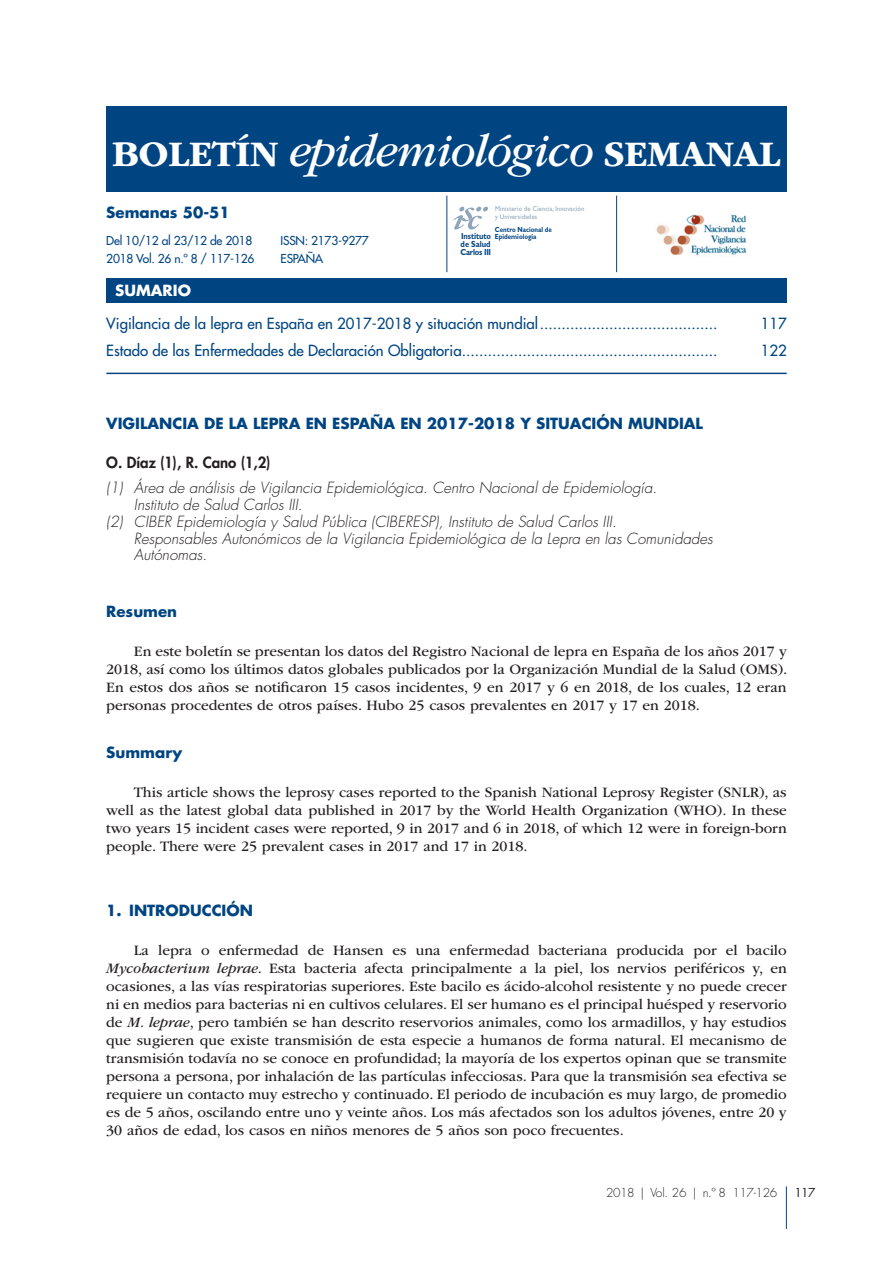
<style>
.page{position:relative;width:893px;height:1263px;background:#fff}
.page>*{position:absolute;margin:0;border:0;box-sizing:border-box;transform-origin:0 0}
.t1{font:700 37.5px "ITC Garamond Std";letter-spacing:-.02em;color:#fff}
.t2{font:15px/18px "ITC Garamond Std";color:#231f20;text-align:justify}
.t3{font:italic 300 15px "Futura Std";color:#231f20}
.t4{font:500 15px "Futura Std";color:#004582}
.t5{font:700 15px "Futura Std";color:#004582}
.t6{font:800 15px "Futura Std";color:#231f20}
.t7{font:700 15px "Futura Std";color:#fff}
.t8{font:500 12px/18px "Futura Std";letter-spacing:-.02em;color:#004582}
.t9{font:300 12px "Futura Std";letter-spacing:-.03em;color:#231f20}
.t10{font:12px "Futura Std";color:#231f20}
.t11{font:700 8.7px/7.9px "Gill Sans";letter-spacing:-.01em;color:#004582;text-align:justify;scale:.86 1}
.t12{font:700 7.35px/6.9px "Gill Sans";color:#004582;scale:.85 1}
.t13{font:7.2px/7.6px "Gill Sans";letter-spacing:.02em;color:#8fa6ba;scale:.89 1}
.s1{font-weight:400;font-style:italic;font-size:48px}
.s2{font-style:italic}
</style>
<div class="page">
<div style="left:106px;top:106px;width:681px;height:85px;background:#004582"></div>
<div style="left:106px;top:279px;width:681px;height:24px;background:#004582"></div>
<hr style="left:446px;top:196px;width:1px;height:76px;background:#004582">
<hr style="left:616px;top:196px;width:1px;height:76px;background:#004582">
<svg style="left:453px;top:207px;width:35px;height:23px"></svg>
<img style="left:656px;top:214px;width:91px;height:42px">
<hr style="left:786px;top:1186px;width:1px;height:43px;background:#004582">
<hr style="left:106px;top:373px;width:681px;height:1px;background:#004582">
<h1 class="t1" style="left:112px;top:133px;width:670px">BOLETÍN <span class="s1">epidemiológico</span> SEMANAL</h1>
<p class="t5" style="left:106px;top:203px;width:125px">SEMANAS 50-51</p>
<p class="t13" style="left:495px;top:205px;width:102px">Ministerio de Ciencia, Innovación y Universidades</p>
<p class="t8" style="left:106px;top:231px;width:150px">Del 10/12 al 23/12 de 2018<br>2018 Vol. 26 n.º 8 / 117-126</p>
<p class="t8" style="left:281px;top:231px;width:90px">ISSN: 2173-9277<br>ESPAÑA</p>
<p class="t11" style="left:461px;top:232px;width:37px">Instituto de Salud Carlos III</p>
<p class="t12" style="left:495px;top:226px;width:69px">Centro Nacional de<br>Epidemiología</p>
<p class="t7" style="left:115px;top:280px;width:77px">SUMARIO</p>
<p class="t4" style="left:106px;top:314px;width:613px">Vigilancia de la lepra en España en 2017-2018 y situación mundial.........................................</p>
<p class="t4" style="left:761px;top:314px;width:28px">117</p>
<p class="t4" style="left:106px;top:341px;width:613px">Estado de las Enfermedades de Declaración Obligatoria...........................................................</p>
<p class="t4" style="left:761px;top:341px;width:28px">122</p>
<p class="t5" style="left:106px;top:413px;width:598px">VIGILANCIA DE LA LEPRA EN ESPAÑA EN 2017-2018 Y SITUACIÓN MUNDIAL</p>
<p class="t6" style="left:106px;top:453px;width:166px">O. Díaz (1), R. Cano (1,2)</p>
<p class="t3" style="left:106px;top:479px;width:552px">(1) Área de análisis de Vigilancia Epidemiológica. Centro Nacional de Epidemiología.</p>
<p class="t3" style="left:134px;top:495px;width:170px">Instituto de Salud Carlos III.</p>
<p class="t3" style="left:106px;top:512px;width:512px">(2) CIBER Epidemiología y Salud Pública (CIBERESP), Instituto de Salud Carlos III.</p>
<p class="t3" style="left:134px;top:529px;width:580px">Responsables Autonómicos de la Vigilancia Epidemiológica de la Lepra en las Comunidades</p>
<p class="t3" style="left:134px;top:546px;width:75px">Autónomas.</p>
<p class="t5" style="left:106px;top:601px;width:72px">RESUMEN</p>
<p class="t2" style="left:106px;top:642px;width:682px;text-indent:28px">En este boletín se presentan los datos del Registro Nacional de lepra en España de los años 2017 y 2018, así como los últimos datos globales publicados por la Organización Mundial de la Salud (OMS).<br>En estos dos años se notificaron 15 casos incidentes, 9 en 2017 y 6 en 2018, de los cuales, 12 eran personas procedentes de otros países. Hubo 25 casos prevalentes en 2017 y 17 en 2018.</p>
<p class="t5" style="left:106px;top:742px;width:78px">SUMMARY</p>
<p class="t2" style="left:106px;top:783px;width:682px;text-indent:28px">This article shows the leprosy cases reported to the Spanish National Leprosy Register (SNLR), as well as the latest global data published in 2017 by the World Health Organization (WHO). In these two years 15 incident cases were reported, 9 in 2017 and 6 in 2018, of which 12 were in foreign-born people. There were 25 prevalent cases in 2017 and 17 in 2018.</p>
<p class="t5" style="left:106px;top:900px;width:26px">1. INTR</p>
<p class="t5" style="left:166px;top:900px;width:25px">ODUCCIÓN</p>
<p class="t2" style="left:106px;top:941px;width:682px;text-indent:28px">La lepra o enfermedad de Hansen es una enfermedad bacteriana producida por el bacilo <span class="s2">Mycobacterium leprae</span>. Esta bacteria afecta principalmente a la piel, los nervios periféricos y, en ocasiones, a las vías respiratorias superiores. Este bacilo es ácido-alcohol resistente y no puede crecer ni en medios para bacterias ni en cultivos celulares. El ser humano es el principal huésped y reservorio de <span class="s2">M. leprae</span>, pero también se han descrito reservorios animales, como los armadillos, y hay estudios que sugieren que existe transmisión de esta especie a humanos de forma natural. El mecanismo de transmisión todavía no se conoce en profundidad; la mayoría de los expertos opinan que se transmite persona a persona, por inhalación de las partículas infecciosas. Para que la transmisión sea efectiva se requiere un contacto muy estrecho y continuado. El periodo de incubación es muy largo, de promedio es de 5 años, oscilando entre uno y veinte años. Los más afectados son los adultos jóvenes, entre 20 y 30 años de edad, los casos en niños menores de 5 años son poco frecuentes.</p>
<p class="t9" style="left:606px;top:1186px;width:172px">2018 | Vol. 26 | n.º 8 117-126</p>
<p class="t10" style="left:794px;top:1185px;width:23px">117</p>
</div>
